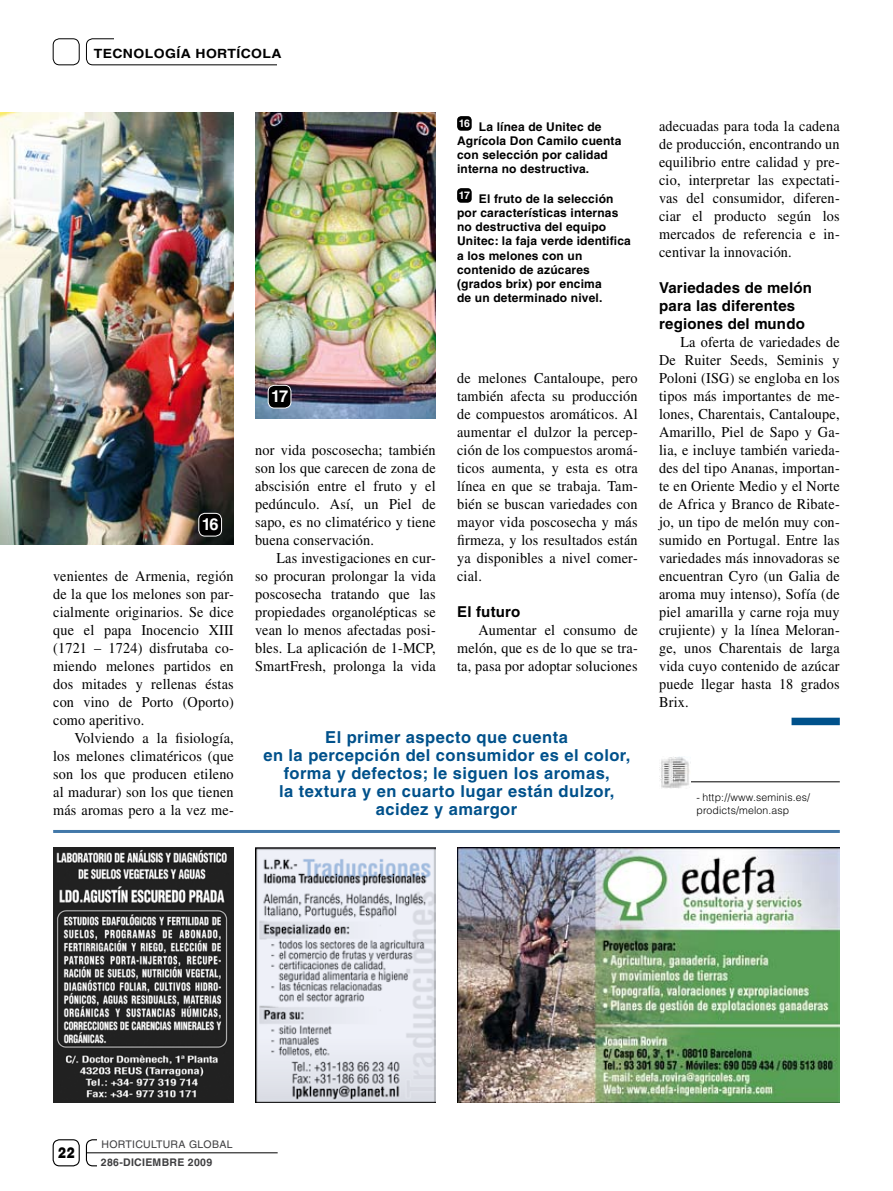
<style>
.page{position:relative;width:893px;height:1191px;background:#fff}
.page>*{position:absolute;margin:0;border:0;box-sizing:border-box;transform-origin:0 0}
.t1{font:700 16.5px/18px "Helvetica";letter-spacing:.03em;color:#00518b;text-align:center}
.t2{font:700 16.5px "Helvetica";color:#fff}
.t3{font:15px/18px "Times";letter-spacing:.01em;color:#000;text-align:justify;scale:.95 1}
.t4{font:700 15px "Helvetica";letter-spacing:.015em;color:#000}
.t5{font:900 15px "Helvetica";color:#000;scale:.8 1}
.t6{font:700 12.75px "Helvetica";letter-spacing:.03em;color:#000;scale:1.1 1}
.t7{font:700 12px/14.2px "Helvetica";letter-spacing:.015em;color:#000}
.t8{font:300 10.5px/12.8px "Helvetica";letter-spacing:.015em;color:#000}
.t9{font:10.5px "Helvetica";letter-spacing:.03em;color:#3e3e40}
.t10{font:700 10.5px "Helvetica";letter-spacing:.03em;color:#3e3e40}
</style>
<div class="page">
<div style="left:86px;top:38px;width:204px;height:27px;border:1px solid #000;border-radius:6px"></div>
<div style="left:278px;top:35px;width:13px;height:37px;background:#fff"></div>
<div style="left:114px;top:20px;width:171px;height:23px;background:#fff"></div>
<div style="left:53px;top:38px;width:27px;height:27px;border:1px solid #000;border-radius:6px"></div>
<div style="left:53px;top:1139px;width:27px;height:27px;border:1px solid #000;border-radius:6px"></div>
<div style="left:86px;top:1139px;width:27px;height:27px;border:1px solid #000;border-radius:6px"></div>
<div style="left:97px;top:1130px;width:25px;height:43px;background:#fff"></div>
<hr style="left:86px;top:1152px;width:192px;height:1px;background:#000">
<div style="left:457px;top:116px;width:15px;height:15px;background:#000;border-radius:4px"></div>
<div style="left:457px;top:188px;width:15px;height:15px;background:#000;border-radius:4px"></div>
<div style="left:792px;top:717px;width:48px;height:8px;background:#00518b"></div>
<hr style="left:659px;top:781px;width:181px;height:1px;background:#000">
<img style="left:659px;top:756px;width:32px;height:32px">
<hr style="left:53px;top:830px;width:787px;height:3px;background:#4278a9">
<img style="left:0;top:113px;width:234px;height:432px">
<div style="left:199px;top:513px;width:23px;height:23px;background:#000;border-radius:6px"></div>
<div style="left:198px;top:513px;width:24px;height:23px;border:1px solid #fff;border-radius:6px"></div>
<img style="left:255px;top:113px;width:181px;height:306px">
<div style="left:268px;top:385px;width:23px;height:23px;background:#000;border-radius:6px"></div>
<div style="left:268px;top:385px;width:23px;height:23px;border:1px solid #fff;border-radius:6px"></div>
<img style="left:53px;top:847px;width:181px;height:256px">
<img style="left:255px;top:847px;width:181px;height:256px">
<img style="left:457px;top:847px;width:383px;height:256px">
<p class="t6" style="left:94px;top:46px;width:172px">TECNOLOGÍA HORTÍCOLA</p>
<p class="t2" style="left:202px;top:514px;width:19px">16</p>
<p class="t3" style="left:53px;top:567px;width:192px">venientes de Armenia, región</p>
<p class="t3" style="left:53px;top:585px;width:192px">de la que los melones son par-</p>
<p class="t3" style="left:53px;top:603px;width:192px">cialmente originarios. Se dice</p>
<p class="t3" style="left:53px;top:621px;width:192px">que el papa Inocencio XIII</p>
<p class="t3" style="left:53px;top:639px;width:192px">(1721 – 1724) disfrutaba co-</p>
<p class="t3" style="left:53px;top:657px;width:192px">miendo melones partidos en</p>
<p class="t3" style="left:53px;top:675px;width:192px">dos mitades y rellenas éstas</p>
<p class="t3" style="left:53px;top:693px;width:192px">con vino de Porto (Oporto)</p>
<p class="t3" style="left:53px;top:711px;width:98px">como aperitivo.</p>
<p class="t3" style="left:74px;top:729px;width:169px">Volviendo a la fisiología,</p>
<p class="t3" style="left:53px;top:747px;width:192px">los melones climatéricos (que</p>
<p class="t3" style="left:53px;top:765px;width:192px">son los que producen etileno</p>
<p class="t3" style="left:53px;top:783px;width:192px">al madurar) son los que tienen</p>
<p class="t3" style="left:53px;top:801px;width:192px">más aromas pero a la vez me-</p>
<p class="t7" style="left:457px;top:119px;width:166px"><sup>16</sup> La línea de Unitec de<br>Agrícola Don Camilo cuenta con selección por calidad interna no destructiva.</p>
<p class="t7" style="left:457px;top:191px;width:175px"><sup>17</sup> El fruto de la selección por características internas no destructiva del equipo<br>Unitec: la faja verde identifica a los melones con un contenido de azúcares (grados brix) por encima<br>de un determinado nivel.</p>
<p class="t2" style="left:271px;top:386px;width:19px">17</p>
<p class="t3" style="left:255px;top:441px;width:192px">nor vida poscosecha; también</p>
<p class="t3" style="left:255px;top:459px;width:192px">son los que carecen de zona de</p>
<p class="t3" style="left:255px;top:477px;width:192px">abscisión entre el fruto y el</p>
<p class="t3" style="left:255px;top:495px;width:192px">pedúnculo. Así, un Piel de</p>
<p class="t3" style="left:255px;top:513px;width:192px">sapo, es no climatérico y tiene</p>
<p class="t3" style="left:255px;top:531px;width:127px">buena conservación.</p>
<p class="t3" style="left:276px;top:549px;width:169px">Las investigaciones en cur-</p>
<p class="t3" style="left:255px;top:567px;width:192px">so procuran prolongar la vida</p>
<p class="t3" style="left:255px;top:585px;width:192px">poscosecha tratando que las</p>
<p class="t3" style="left:255px;top:603px;width:192px">propiedades organolépticas se</p>
<p class="t3" style="left:255px;top:621px;width:192px">vean lo menos afectadas posi-</p>
<p class="t3" style="left:255px;top:639px;width:192px">bles. La aplicación de 1-MCP,</p>
<p class="t3" style="left:255px;top:657px;width:192px">SmartFresh, prolonga la vida</p>
<p class="t3" style="left:457px;top:369px;width:192px">de melones Cantaloupe, pero también afecta su producción de compuestos aromáticos. Al aumentar el dulzor la percep&shy;ción de los compuestos aromá&shy;ticos aumenta, y esta es otra línea en que se trabaja. Tam&shy;bién se buscan variedades con mayor vida poscosecha y más firmeza, y los resultados están ya disponibles a nivel comer&shy;cial.</p>
<p class="t4" style="left:457px;top:602px;width:65px">El futuro</p>
<p class="t3" style="left:478px;top:621px;width:169px">Aumentar el consumo de</p>
<p class="t3" style="left:457px;top:639px;width:192px">melón, que es de lo que se tra-</p>
<p class="t3" style="left:457px;top:657px;width:192px">ta, pasa por adoptar soluciones</p>
<p class="t1" style="left:263px;top:728px;width:369px">El primer aspecto que cuenta<br>en la percepción del consumidor es el color, forma y defectos; le siguen los aromas,<br>la textura y en cuarto lugar están dulzor, acidez y amargor</p>
<p class="t3" style="left:659px;top:117px;width:192px">adecuadas para toda la cadena de producción, encontrando un equilibrio entre calidad y pre&shy;cio, interpretar las expectati&shy;vas del consumidor, diferen&shy;ciar el producto según los mercados de referencia e in&shy;centivar la innovación.</p>
<p class="t4" style="left:659px;top:278px;width:154px">Variedades de melón</p>
<p class="t4" style="left:659px;top:296px;width:138px">para las diferentes</p>
<p class="t4" style="left:659px;top:314px;width:147px">regiones del mundo</p>
<p class="t3" style="left:680px;top:333px;width:169px">La oferta de variedades de</p>
<p class="t3" style="left:659px;top:351px;width:192px">De Ruiter Seeds, Seminis y</p>
<p class="t3" style="left:659px;top:369px;width:192px">Poloni (ISG) se engloba en los</p>
<p class="t3" style="left:659px;top:387px;width:192px">tipos más importantes de me-</p>
<p class="t3" style="left:659px;top:405px;width:192px">lones, Charentais, Cantaloupe,</p>
<p class="t3" style="left:659px;top:423px;width:192px">Amarillo, Piel de Sapo y Ga-</p>
<p class="t3" style="left:659px;top:441px;width:192px">lia, e incluye también varieda-</p>
<p class="t3" style="left:659px;top:459px;width:192px">des del tipo Ananas, importan-</p>
<p class="t3" style="left:659px;top:477px;width:192px">te en Oriente Medio y el Norte</p>
<p class="t3" style="left:659px;top:495px;width:192px">de Africa y Branco de Ribate-</p>
<p class="t3" style="left:659px;top:513px;width:192px">jo, un tipo de melón muy con-</p>
<p class="t3" style="left:659px;top:531px;width:192px">sumido en Portugal. Entre las</p>
<p class="t3" style="left:659px;top:549px;width:192px">variedades más innovadoras se</p>
<p class="t3" style="left:659px;top:567px;width:192px">encuentran Cyro (un Galia de</p>
<p class="t3" style="left:659px;top:585px;width:192px">aroma muy intenso), Sofía (de</p>
<p class="t3" style="left:659px;top:603px;width:192px">piel amarilla y carne roja muy</p>
<p class="t3" style="left:659px;top:621px;width:192px">crujiente) y la línea Meloran-</p>
<p class="t3" style="left:659px;top:639px;width:192px">ge, unos Charentais de larga</p>
<p class="t3" style="left:659px;top:657px;width:192px">vida cuyo contenido de azúcar</p>
<p class="t3" style="left:659px;top:675px;width:192px">puede llegar hasta 18 grados</p>
<p class="t3" style="left:659px;top:693px;width:33px">Brix.</p>
<p class="t8" style="left:697px;top:791px;width:115px">- http://www.seminis.es/ prodicts/melon.asp</p>
<p class="t5" style="left:58px;top:1142px;width:22px">22</p>
<p class="t9" style="left:102px;top:1137px;width:133px">HORTICULTURA GLOBAL</p>
<p class="t10" style="left:101px;top:1156px;width:113px">286-DICIEMBRE 2009</p>
</div>
